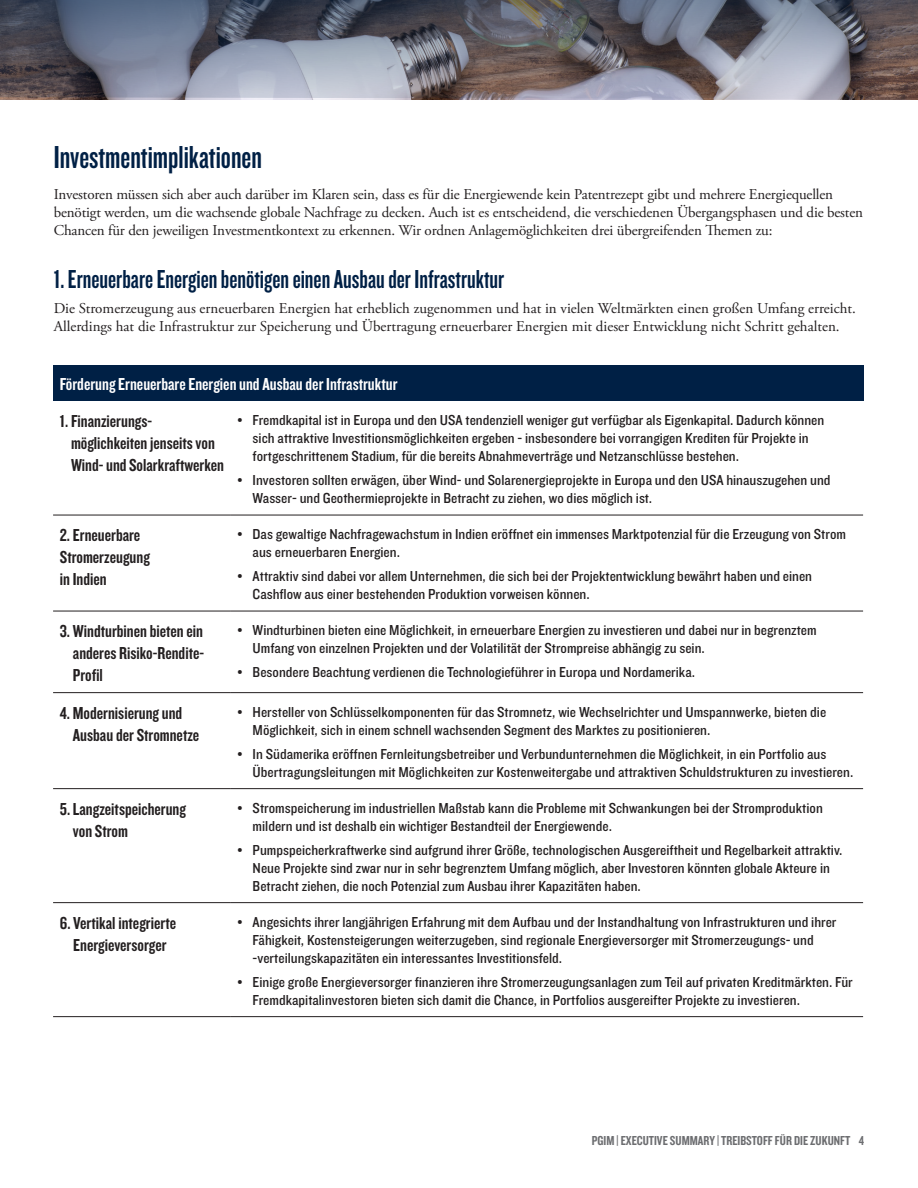
<style>
.page{position:relative;width:918px;height:1188px;background:#fff}
.page>*{position:absolute;margin:0;border:0;box-sizing:border-box;transform-origin:0 0}
.t1{font:33px "Knockout 48 Featherweight";color:#002045}
.t2{font:27px "Knockout 48 Featherweight";color:#002045}
.Table_Row_Header{font:18px/21.6px "Knockout 49 Liteweight";color:#231f20}
.Table_Header{font:18px "Knockout 49 Liteweight";color:#fff}
.t3{font:15px/18px "Knockout 30 Junior Welterwt";color:#231f20}
.t4{font:15px/18px "Adobe Garamond Pro";letter-spacing:-.01em;color:#231f20}
.t5{font:13.5px "Knockout 49 Liteweight";color:#6c6d70}
</style>
<div class="page">
<svg style="left:0;top:0;width:918px;height:99px;background:#70717d"></svg>
<div style="left:53px;top:365px;width:810px;height:36px;background:#002045"></div>
<svg style="left:53px;top:514px;width:810px;height:390px"></svg>
<hr style="left:231px;top:1016px;width:632px;height:1px;background:#231f20">
<hr style="left:53px;top:1016px;width:178px;height:1px;background:#231f20">
<hr style="left:53px;top:515px;width:178px;height:1px;background:#231f20">
<hr style="left:231px;top:515px;width:632px;height:1px;background:#231f20">
<hr style="left:53px;top:611px;width:178px;height:1px;background:#231f20">
<hr style="left:231px;top:611px;width:632px;height:1px;background:#231f20">
<hr style="left:53px;top:692px;width:178px;height:1px;background:#231f20">
<hr style="left:231px;top:692px;width:632px;height:1px;background:#231f20">
<hr style="left:53px;top:788px;width:178px;height:1px;background:#231f20">
<hr style="left:231px;top:788px;width:632px;height:1px;background:#231f20">
<hr style="left:53px;top:902px;width:178px;height:1px;background:#231f20">
<hr style="left:231px;top:902px;width:632px;height:1px;background:#231f20">
<p class="t1" style="left:54px;top:137px;width:210px">Investmentimplikationen</p>
<p class="t4" style="left:54px;top:186px;width:811px">Investoren müssen sich aber auch darüber im Klaren sein, dass es für die Energiewende kein Patentrezept gibt und mehrere Energiequellen benötigt werden, um die wachsende globale Nachfrage zu decken. Auch ist es entscheidend, die verschiedenen Übergangsphasen und die besten<br>Chancen für den jeweiligen Investmentkontext zu erkennen. Wir ordnen Anlagemöglichkeiten drei übergreifenden Themen zu:</p>
<p class="t2" style="left:54px;top:263px;width:452px">1. Erneuerbare Energien benötigen einen Ausbau der Infrastruktur</p>
<p class="t4" style="left:54px;top:300px;width:804px">Die Stromerzeugung aus erneuerbaren Energien hat erheblich zugenommen und hat in vielen Weltmärkten einen großen Umfang erreicht.<br>Allerdings hat die Infrastruktur zur Speicherung und Übertragung erneuerbarer Energien mit dieser Entwicklung nicht Schritt gehalten.</p>
<p class="Table_Header" style="left:60px;top:373px;width:339px">Förderung Erneuerbare Energien und Ausbau der Infrastruktur</p>
<p class="Table_Row_Header" style="left:71px;top:410px;width:155px;text-indent:-11px">1. Finanzierungs&shy;möglichkeiten jenseits von<br>Wind- und Solarkraftwerken</p>
<p class="t3" style="left:253px;top:410px;width:573px;text-indent:-15px">• Fremdkapital ist in Europa und den USA tendenziell weniger gut verfügbar als Eigenkapital. Dadurch können sich attraktive Investitionsmöglichkeiten ergeben - insbesondere bei vorrangigen Krediten für Projekte in fortgeschrittenem Stadium, für die bereits Abnahmeverträge und Netzanschlüsse bestehen.</p>
<p class="t3" style="left:253px;top:470px;width:579px;text-indent:-15px">• Investoren sollten erwägen, über Wind- und Solarenergieprojekte in Europa und den USA hinauszugehen und<br>Wasser- und Geothermieprojekte in Betracht zu ziehen, wo dies möglich ist.</p>
<p class="Table_Row_Header" style="left:60px;top:524px;width:92px">2. Erneuerbare<br>Stromerzeugung in Indien</p>
<p class="t3" style="left:253px;top:524px;width:595px;text-indent:-15px">• Das gewaltige Nachfragewachstum in Indien eröffnet ein immenses Marktpotenzial für die Erzeugung von Strom aus erneuerbaren Energien.</p>
<p class="t3" style="left:253px;top:566px;width:561px;text-indent:-15px">• Attraktiv sind dabei vor allem Unternehmen, die sich bei der Projektentwicklung bewährt haben und einen<br>Cashflow aus einer bestehenden Produktion vorweisen können.</p>
<p class="Table_Row_Header" style="left:73px;top:620px;width:133px;text-align:justify;text-indent:-13px">3. Windturbinen bieten ein anderes Risiko-Rendite-Profil</p>
<p class="t3" style="left:253px;top:620px;width:566px;text-indent:-15px">• Windturbinen bieten eine Möglichkeit, in erneuerbare Energien zu investieren und dabei nur in begrenztem<br>Umfang von einzelnen Projekten und der Volatilität der Strompreise abhängig zu sein.</p>
<p class="t3" style="left:238px;top:662px;width:459px">• Besondere Beachtung verdienen die Technologieführer in Europa und Nordamerika.</p>
<p class="Table_Row_Header" style="left:73px;top:702px;width:128px;text-indent:-13px">4. Modernisierung und<br>Ausbau der Stromnetze</p>
<p class="t3" style="left:253px;top:702px;width:575px;text-indent:-15px">• Hersteller von Schlüsselkomponenten für das Stromnetz, wie Wechselrichter und Umspannwerke, bieten die<br>Möglichkeit, sich in einem schnell wachsenden Segment des Marktes zu positionieren.</p>
<p class="t3" style="left:253px;top:744px;width:602px;text-indent:-15px">• In Südamerika eröffnen Fernleitungsbetreiber und Verbundunternehmen die Möglichkeit, in ein Portfolio aus<br>Übertragungsleitungen mit Möglichkeiten zur Kostenweitergabe und attraktiven Schuldstrukturen zu investieren.</p>
<p class="Table_Row_Header" style="left:73px;top:798px;width:115px;text-indent:-13px">5. Langzeitspeicherung von Strom</p>
<p class="t3" style="left:253px;top:798px;width:572px;text-indent:-15px">• Stromspeicherung im industriellen Maßstab kann die Probleme mit Schwankungen bei der Stromproduktion mildern und ist deshalb ein wichtiger Bestandteil der Energiewende.</p>
<p class="t3" style="left:253px;top:840px;width:591px;text-indent:-15px">• Pumpspeicherkraftwerke sind aufgrund ihrer Größe, technologischen Ausgereiftheit und Regelbarkeit attraktiv.<br>Neue Projekte sind zwar nur in sehr begrenztem Umfang möglich, aber Investoren könnten globale Akteure in<br>Betracht ziehen, die noch Potenzial zum Ausbau ihrer Kapazitäten haben.</p>
<p class="Table_Row_Header" style="left:60px;top:912px;width:118px;text-align:center">6. Vertikal integrierte<br>Energieversorger</p>
<p class="t3" style="left:253px;top:912px;width:585px;text-indent:-15px">• Angesichts ihrer langjährigen Erfahrung mit dem Aufbau und der Instandhaltung von Infrastrukturen und ihrer<br>Fähigkeit, Kostensteigerungen weiterzugeben, sind regionale Energieversorger mit Stromerzeugungs- und -verteilungskapazitäten ein interessantes Investitionsfeld.</p>
<p class="t3" style="left:253px;top:972px;width:602px;text-indent:-15px">• Einige große Energieversorger finanzieren ihre Stromerzeugungsanlagen zum Teil auf privaten Kreditmärkten. Für<br>Fremdkapitalinvestoren bieten sich damit die Chance, in Portfolios ausgereifter Projekte zu investieren.</p>
<p class="t5" style="left:592px;top:1132px;width:274px">PGIM | EXECUTIVE SUMMARY | TREIBSTOFF FÜR DIE ZUKUNFT 4</p>
</div>
